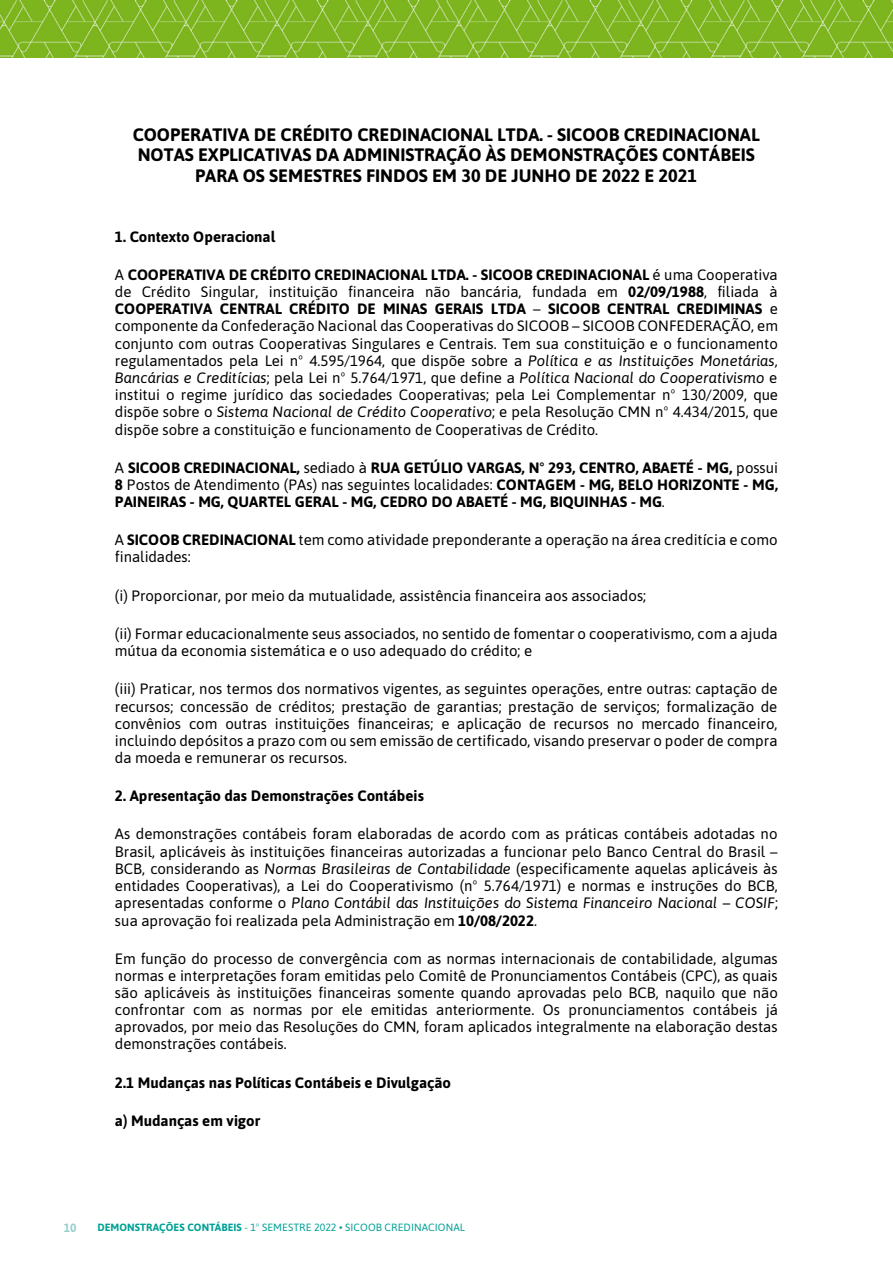
<style>
.page{position:relative;width:893px;height:1263px;background:#fff}
.page>*{position:absolute;margin:0;border:0;box-sizing:border-box;transform-origin:0 0}
.t1{font:700 18px/20.7px "Asap";color:#000;text-align:center}
.t2{font:15px/17.2px "Asap";letter-spacing:-.005em;color:#000;text-align:justify}
.t3{font:700 15px/17.1px "Asap";letter-spacing:-.005em;color:#000;text-align:justify}
.t4{font:700 12px "Asap";color:#98d1cb}
.t5{font:10.5px "Asap";letter-spacing:.01em;color:#00a295}
.s1{font-weight:700}
.s2{font-style:italic}
.s3{font-weight:400}
</style>
<div class="page">
<img style="left:0;top:0;width:893px;height:57px">
<p class="t1" style="left:133px;top:123px;width:629px">COOPERATIVA DE CRÉDITO CREDINACIONAL LTDA. - SICOOB CREDINACIONAL<br>NOTAS EXPLICATIVAS DA ADMINISTRAÇÃO ÀS DEMONSTRAÇÕES CONTÁBEIS<br>PARA OS SEMESTRES FINDOS EM 30 DE JUNHO DE 2022 E 2021</p>
<p class="t3" style="left:115px;top:227px;width:162px">1. Contexto Operacional</p>
<p class="t2" style="left:115px;top:265px;width:665px">A <span class="s1">COOPERATIVA DE CRÉDITO CREDINACIONAL LTDA. - SICOOB CREDINACIONAL</span> é uma Cooperativa de Crédito Singular, instituição financeira não bancária, fundada em <span class="s1">02/09/1988</span>, filiada à <span class="s1">COOPERATIVA CENTRAL CRÉDITO DE MINAS GERAIS LTDA</span> – <span class="s1">SICOOB CENTRAL CREDIMINAS</span> e componente da Confederação Nacional das Cooperativas do SICOOB – SICOOB CONFEDERAÇÃO, em conjunto com outras Cooperativas Singulares e Centrais. Tem sua constituição e o funcionamento regulamentados pela Lei nº 4.595/1964, que dispõe sobre a <span class="s2">Política e as Instituições Monetárias, Bancárias e Creditícias</span>; pela Lei nº 5.764/1971, que define a <span class="s2">Política Nacional do Cooperativismo</span> e institui o regime jurídico das sociedades Cooperativas; pela Lei Complementar nº 130/2009, que dispõe sobre o <span class="s2">Sistema Nacional de Crédito Cooperativo</span>; e pela Resolução CMN nº 4.434/2015, que dispõe sobre a constituição e funcionamento de Cooperativas de Crédito.</p>
<p class="t3" style="left:115px;top:458px;width:665px"><span class="s3">A</span> SICOOB CREDINACIONAL, <span class="s3">sediado à</span> RUA GETÚLIO VARGAS, N° 293, CENTRO, ABAETÉ - MG, <span class="s3">possui </span>8 <span class="s3">Postos de Atendimento (PAs) nas seguintes localidades:</span> CONTAGEM - MG, BELO HORIZONTE - MG, PAINEIRAS - MG, QUARTEL GERAL - MG, CEDRO DO ABAETÉ - MG, BIQUINHAS - MG<span class="s3">.</span></p>
<p class="t2" style="left:115px;top:531px;width:664px">A <span class="s1">SICOOB CREDINACIONAL</span> tem como atividade preponderante a operação na área creditícia e como finalidades:</p>
<p class="t2" style="left:115px;top:586px;width:533px">(i) Proporcionar, por meio da mutualidade, assistência financeira aos associados;</p>
<p class="t2" style="left:115px;top:624px;width:664px">(ii) Formar educacionalmente seus associados, no sentido de fomentar o cooperativismo, com a ajuda mútua da economia sistemática e o uso adequado do crédito; e</p>
<p class="t2" style="left:115px;top:680px;width:664px">(iii) Praticar, nos termos dos normativos vigentes, as seguintes operações, entre outras: captação de recursos; concessão de créditos; prestação de garantias; prestação de serviços; formalização de convênios com outras instituições financeiras; e aplicação de recursos no mercado financeiro, incluindo depósitos a prazo com ou sem emissão de certificado, visando preservar o poder de compra da moeda e remunerar os recursos.</p>
<p class="t3" style="left:115px;top:787px;width:310px">2. Apresentação das Demonstrações Contábeis</p>
<p class="t2" style="left:115px;top:825px;width:664px">As demonstrações contábeis foram elaboradas de acordo com as práticas contábeis adotadas no Brasil, aplicáveis às instituições financeiras autorizadas a funcionar pelo Banco Central do Brasil – BCB, considerando as <span class="s2">Normas Brasileiras de Contabilidade</span> (especificamente aquelas aplicáveis às entidades Cooperativas), a Lei do Cooperativismo (nº 5.764/1971) e normas e instruções do BCB, apresentadas conforme o <span class="s2">Plano Contábil das Instituições do Sistema Financeiro Nacional – COSIF</span>; sua aprovação foi realizada pela Administração em <span class="s1">10/08/2022</span>.</p>
<p class="t2" style="left:115px;top:949px;width:665px">Em função do processo de convergência com as normas internacionais de contabilidade, algumas normas e interpretações foram emitidas pelo Comitê de Pronunciamentos Contábeis (CPC), as quais são aplicáveis às instituições financeiras somente quando aprovadas pelo BCB, naquilo que não confrontar com as normas por ele emitidas anteriormente. Os pronunciamentos contábeis já aprovados, por meio das Resoluções do CMN, foram aplicados integralmente na elaboração destas demonstrações contábeis.</p>
<p class="t3" style="left:115px;top:1073px;width:338px">2.1 Mudanças nas Políticas Contábeis e Divulgação</p>
<p class="t3" style="left:115px;top:1111px;width:147px">a) Mudanças em vigor</p>
<p class="t4" style="left:64px;top:1219px;width:14px">10</p>
<p class="t5" style="left:97px;top:1220px;width:369px"><span class="s1">DEMONSTRAÇÕES CONTÁBEIS</span> - 1º SEMESTRE 2022 • SICOOB CREDINACIONAL</p>
</div>
